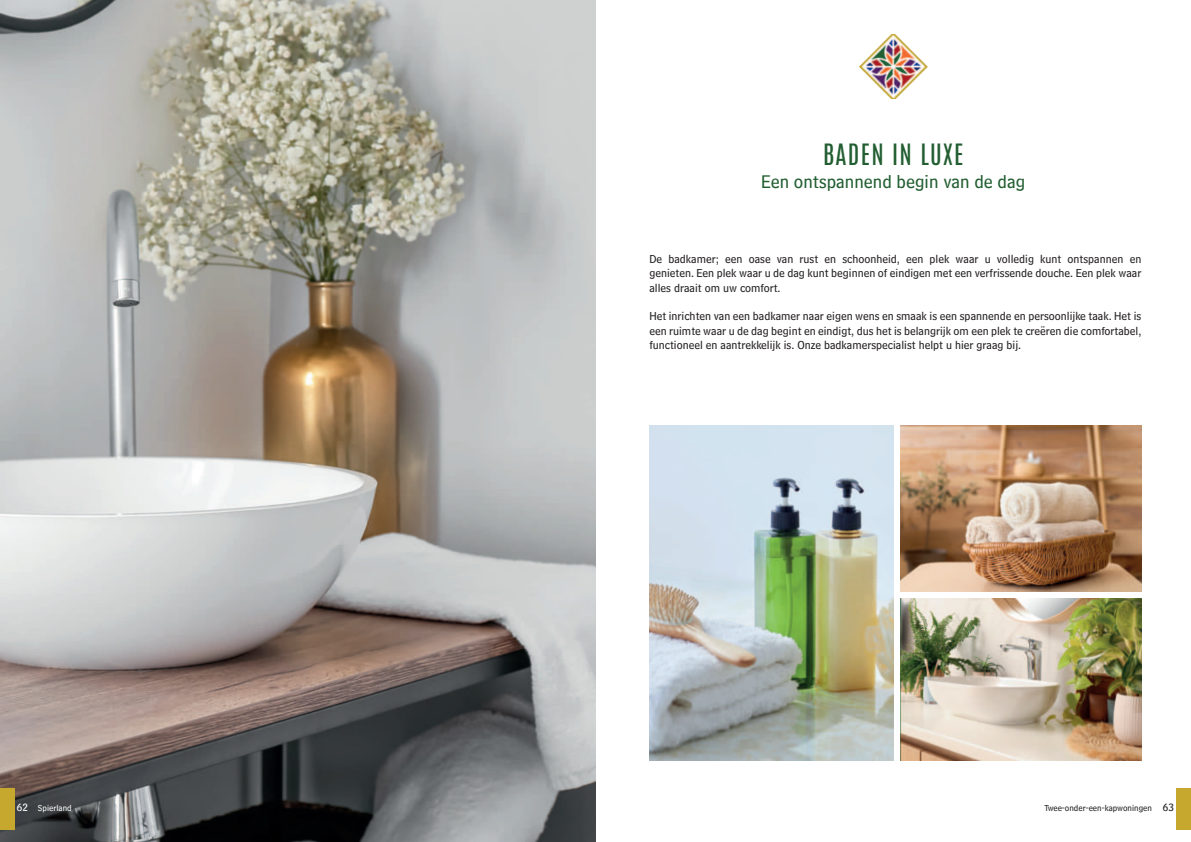
<style>
.page{position:relative;width:1191px;height:842px;background:#fff}
.page>*{position:absolute;margin:0;border:0;box-sizing:border-box;transform-origin:0 0}
.t1{font:25px "Antonio";letter-spacing:.05em;color:#225e31}
.t2{font:19px "Bell Centennial Std Sub Capt";color:#225e31}
.t3{font:12px/14.4px "Bell Centennial Std Sub Capt";color:#231f20;text-align:justify}
.t4{font:9px "Bell Centennial Std Sub Capt";color:#231f20}
.t5{font:9px "Bell Centennial Std Sub Capt";color:#fff}
.s1{font-size:11px}
</style>
<div class="page">
<img style="left:0;top:0;width:595px;height:842px">
<div style="left:0;top:788px;width:14px;height:42px;background:#c6a82e"></div>
<div style="left:1176px;top:788px;width:15px;height:42px;background:#c6a82e"></div>
<img style="left:859px;top:35px;width:68px;height:63px">
<img style="left:900px;top:599px;width:241px;height:161px">
<img style="left:900px;top:425px;width:241px;height:166px">
<img style="left:649px;top:425px;width:244px;height:335px">
<h1 class="t1" style="left:823px;top:137px;width:142px">BADEN IN LUXE</h1>
<h2 class="t2" style="left:761px;top:170px;width:265px">Een ontspannend begin van de dag</h2>
<p class="t3" style="left:649px;top:251px;width:493px">De badkamer; een oase van rust en schoonheid, een plek waar u volledig kunt ontspannen en genieten. Een plek waar u de dag kunt beginnen of eindigen met een verfrissende douche. Een plek waar alles draait om uw comfort.</p>
<p class="t3" style="left:649px;top:309px;width:493px">Het inrichten van een badkamer naar eigen wens en smaak is een spannende en persoonlijke taak. Het is een ruimte waar u de dag begint en eindigt, dus het is belangrijk om een plek te creëren die comfortabel, functioneel en aantrekkelijk is. Onze badkamerspecialist helpt u hier graag bij.</p>
<p class="t5" style="left:17px;top:802px;width:56px"><span class="s1">62</span> Spierland</p>
<p class="t4" style="left:1044px;top:802px;width:131px">Twee-onder-een-kapwoningen <span class="s1">63</span></p>
</div>
